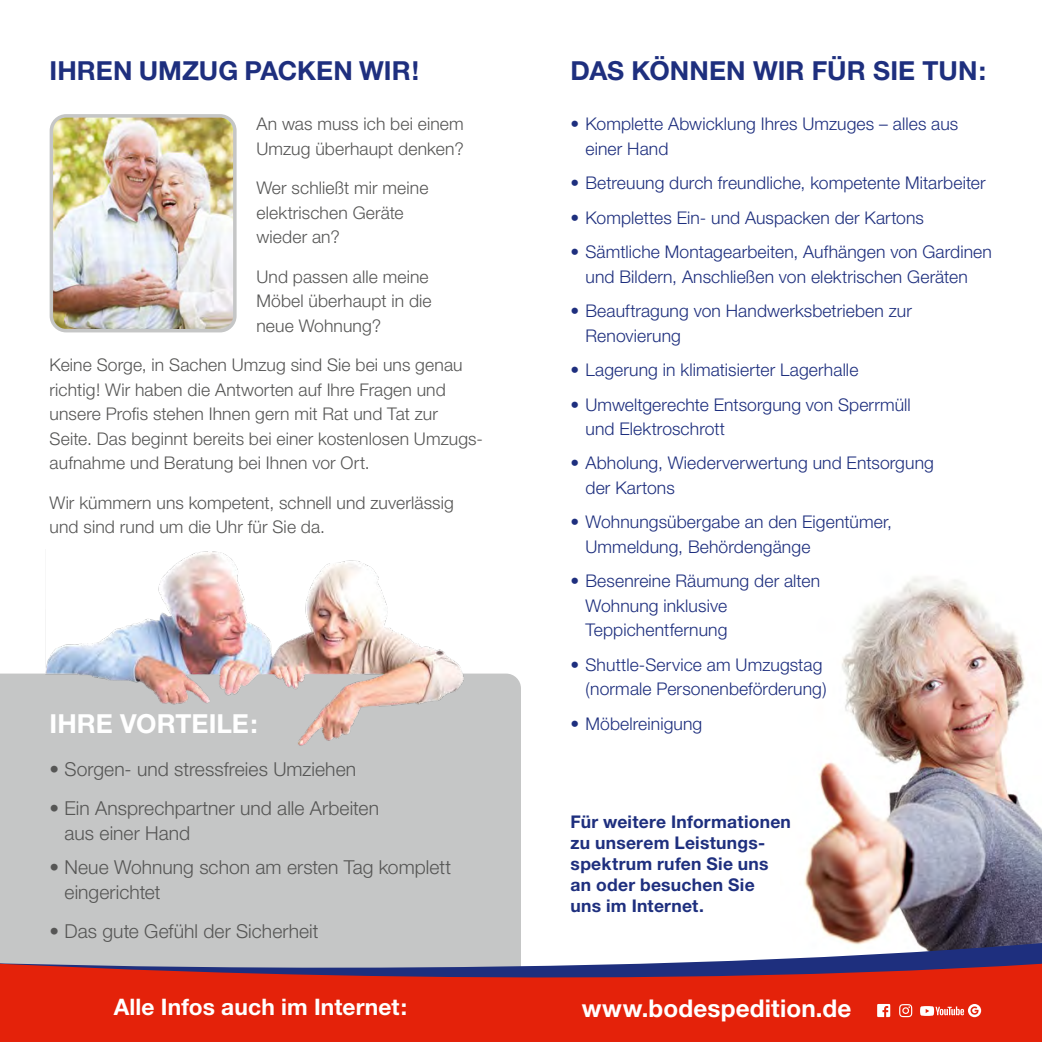
<style>
.page{position:relative;width:1042px;height:1042px;background:#fff}
.page>*{position:absolute;margin:0;border:0;box-sizing:border-box;transform-origin:0 0}
.t1{font:700 26.25px "Helvetica Neue";color:#1e2f7e}
.t2{font:700 26.25px "Helvetica Neue";color:#fff}
.t3{font:700 24.5px "Helvetica Neue";letter-spacing:.005em;color:#fff}
.t4{font:700 22.75px "Helvetica Neue";letter-spacing:.005em;color:#fff}
.t5{font:300 19.25px/24.5px "Helvetica Neue";letter-spacing:.005em;color:#565655}
.t6{font:300 17.5px/24.5px "Helvetica Neue";letter-spacing:.005em;color:#1e2f7e}
.t7{font:300 17.5px/24.5px "Helvetica Neue";letter-spacing:.005em;color:#565655}
.t8{font:700 17.5px/21px "Helvetica Neue";letter-spacing:.015em;color:#1e2f7e}
</style>
<div class="page">
<img style="left:804px;top:577px;width:238px;height:365px">
<div style="left:0;top:673px;width:521px;height:269px;background:#c5c6c6"></div>
<img style="left:45px;top:551px;width:431px;height:197px">
<img style="left:52px;top:119px;width:180px;height:211px">
<div style="left:50px;top:114px;width:187px;height:218px;border:4px solid #c5c6c6;border-radius:15px"></div>
<svg style="left:0;top:942px;width:1042px;height:21px;fill:#c5c6c6"></svg>
<svg style="left:0;top:963px;width:1042px;height:79px;background:#cf271a"></svg>
<svg style="left:877px;top:1004px;width:13px;height:13px"></svg>
<svg style="left:899px;top:1004px;width:13px;height:13px"></svg>
<svg style="left:920px;top:1004px;width:61px;height:13px"></svg>
<h1 class="t1" style="left:50px;top:54px;width:371px">IHREN UMZUG PACKEN WIR!</h1>
<p class="t7" style="left:256px;top:112px;width:209px">An was muss ich bei einem<br>Umzug überhaupt denken?</p>
<p class="t7" style="left:256px;top:175px;width:174px">Wer schließt mir meine elektrischen Geräte wieder an?</p>
<p class="t7" style="left:256px;top:264px;width:177px">Und passen alle meine<br>Möbel überhaupt in die neue Wohnung?</p>
<p class="t7" style="left:50px;top:352px;width:435px">Keine Sorge, in Sachen Umzug sind Sie bei uns genau richtig! Wir haben die Antworten auf Ihre Fragen und unsere Profis stehen Ihnen gern mit Rat und Tat zur Seite. Das beginnt bereits bei einer kostenlosen Umzugs&shy;aufnahme und Beratung bei Ihnen vor Ort.</p>
<p class="t7" style="left:50px;top:490px;width:406px">Wir kümmern uns kompetent, schnell und zuverlässig und sind rund um die Uhr für Sie da.</p>
<h1 class="t2" style="left:50px;top:707px;width:210px">IHRE VORTEILE:</h1>
<p class="t5" style="left:50px;top:756px;width:308px">• Sorgen- und stressfreies Umziehen</p>
<p class="t5" style="left:65px;top:796px;width:316px;text-indent:-15px">• Ein Ansprechpartner und alle Arbeiten aus einer Hand</p>
<p class="t5" style="left:65px;top:855px;width:388px;text-indent:-15px">• Neue Wohnung schon am ersten Tag komplett eingerichtet</p>
<p class="t5" style="left:50px;top:918px;width:270px">• Das gute Gefühl der Sicherheit</p>
<h1 class="t1" style="left:570px;top:54px;width:417px">DAS KÖNNEN WIR FÜR SIE TUN:</h1>
<p class="t6" style="left:585px;top:112px;width:374px;text-indent:-15px">• Komplette Abwicklung Ihres Umzuges – alles aus einer Hand</p>
<p class="t6" style="left:570px;top:170px;width:417px">• Betreuung durch freundliche, kompetente Mitarbeiter</p>
<p class="t6" style="left:570px;top:205px;width:355px">• Komplettes Ein- und Auspacken der Kartons</p>
<p class="t6" style="left:570px;top:239px;width:423px;text-align:center">• Sämtliche Montagearbeiten, Aufhängen von Gardinen und Bildern, Anschließen von elektrischen Geräten</p>
<p class="t6" style="left:585px;top:298px;width:328px;text-indent:-15px">• Beauftragung von Handwerksbetrieben zur<br>Renovierung</p>
<p class="t6" style="left:570px;top:357px;width:289px">• Lagerung in klimatisierter Lagerhalle</p>
<p class="t6" style="left:585px;top:392px;width:327px;text-indent:-15px">• Umweltgerechte Entsorgung von Sperrmüll und Elektroschrott</p>
<p class="t6" style="left:585px;top:450px;width:350px;text-indent:-15px">• Abholung, Wiederverwertung und Entsorgung der Kartons</p>
<p class="t6" style="left:585px;top:509px;width:308px;text-indent:-15px">• Wohnungsübergabe an den Eigentümer,<br>Ummeldung, Behördengänge</p>
<p class="t6" style="left:585px;top:568px;width:236px;text-indent:-15px">• Besenreine Räumung der alten<br>Wohnung inklusive<br>Teppichentfernung</p>
<p class="t6" style="left:570px;top:652px;width:258px;text-align:right">• Shuttle-Service am Umzugstag (normale Personenbeförderung)</p>
<p class="t6" style="left:570px;top:711px;width:133px">• Möbelreinigung</p>
<p class="t8" style="left:570px;top:810px;width:222px">Für weitere Informationen zu unserem Leistungs&shy;spektrum rufen Sie uns an oder besuchen Sie<br>uns im Internet.</p>
<h3 class="t4" style="left:114px;top:993px;width:295px">Alle Infos auch im Internet:</h3>
<h2 class="t3" style="left:582px;top:993px;width:271px">www.bodespedition.de</h2>
</div>
